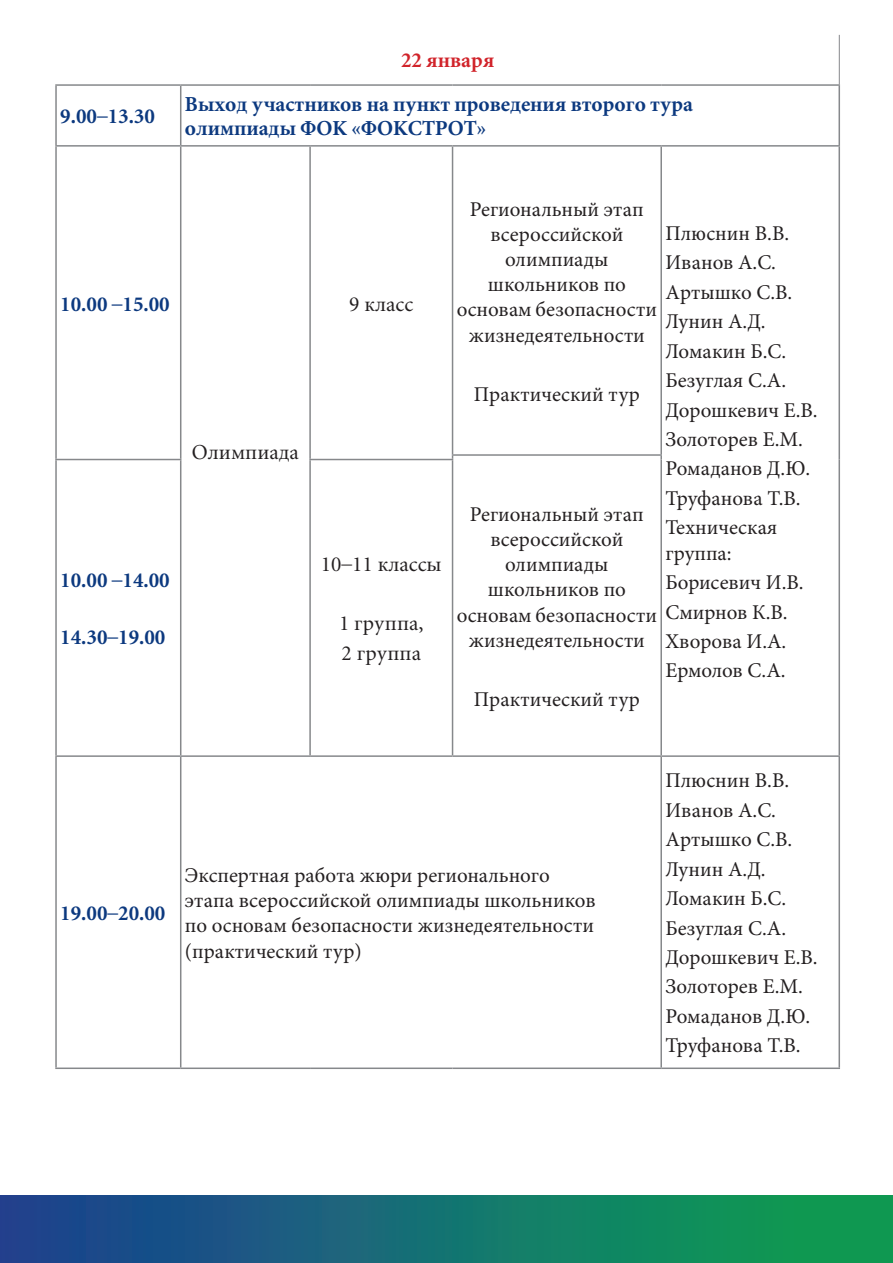
<style>
.page{position:relative;width:893px;height:1263px;background:#fff}
.page>*{position:absolute;margin:0;border:0;box-sizing:border-box;transform-origin:0 0}
.t1{font:21px/25.2px "Minion Pro";color:#231f20;text-align:center}
.t2{font:700 21px/24px "Miniature";color:#0c397f}
.t3{font:21px "Miniature";color:#231f20}
.t4{font:700 21px "Miniature";color:#d1232a}
</style>
<div class="page">
<hr style="left:839px;top:35px;width:1px;height:49px;background:#86888b">
<hr style="left:55px;top:147px;width:2px;height:308px;background:#86888b">
<hr style="left:180px;top:147px;width:1px;height:308px;background:#86888b">
<hr style="left:309px;top:147px;width:2px;height:308px;background:#86888b">
<hr style="left:452px;top:147px;width:1px;height:307px;background:#86888b">
<hr style="left:660px;top:147px;width:2px;height:307px;background:#86888b">
<hr style="left:838px;top:147px;width:2px;height:308px;background:#86888b">
<hr style="left:452px;top:454px;width:210px;height:2px;background:#86888b">
<hr style="left:55px;top:459px;width:126px;height:1px;background:#86888b">
<hr style="left:55px;top:460px;width:2px;height:295px;background:#86888b">
<hr style="left:180px;top:460px;width:1px;height:295px;background:#86888b">
<hr style="left:309px;top:459px;width:144px;height:1px;background:#86888b">
<hr style="left:309px;top:460px;width:2px;height:295px;background:#86888b">
<hr style="left:452px;top:460px;width:1px;height:295px;background:#86888b">
<hr style="left:660px;top:459px;width:2px;height:296px;background:#86888b">
<hr style="left:838px;top:459px;width:2px;height:296px;background:#86888b">
<hr style="left:55px;top:755px;width:126px;height:2px;background:#86888b">
<hr style="left:55px;top:757px;width:2px;height:310px;background:#86888b">
<hr style="left:181px;top:755px;width:129px;height:2px;background:#86888b">
<hr style="left:180px;top:757px;width:1px;height:310px;background:#86888b">
<hr style="left:310px;top:755px;width:143px;height:2px;background:#86888b">
<hr style="left:453px;top:755px;width:208px;height:2px;background:#86888b">
<hr style="left:661px;top:755px;width:179px;height:2px;background:#86888b">
<hr style="left:660px;top:757px;width:2px;height:310px;background:#86888b">
<hr style="left:838px;top:757px;width:2px;height:310px;background:#86888b">
<hr style="left:55px;top:1067px;width:126px;height:2px;background:#86888b">
<hr style="left:181px;top:1067px;width:129px;height:2px;background:#86888b">
<hr style="left:310px;top:1067px;width:143px;height:2px;background:#86888b">
<hr style="left:453px;top:1067px;width:208px;height:2px;background:#86888b">
<hr style="left:661px;top:1067px;width:179px;height:2px;background:#86888b">
<hr style="left:55px;top:84px;width:126px;height:2px;background:#86888b">
<hr style="left:55px;top:86px;width:2px;height:59px;background:#86888b">
<hr style="left:181px;top:84px;width:129px;height:2px;background:#86888b">
<hr style="left:180px;top:86px;width:1px;height:59px;background:#86888b">
<hr style="left:310px;top:84px;width:143px;height:2px;background:#86888b">
<hr style="left:453px;top:84px;width:208px;height:2px;background:#86888b">
<hr style="left:661px;top:84px;width:179px;height:2px;background:#86888b">
<hr style="left:838px;top:86px;width:2px;height:59px;background:#86888b">
<hr style="left:55px;top:145px;width:126px;height:2px;background:#86888b">
<hr style="left:181px;top:145px;width:129px;height:2px;background:#86888b">
<hr style="left:310px;top:145px;width:143px;height:2px;background:#86888b">
<hr style="left:453px;top:145px;width:208px;height:2px;background:#86888b">
<hr style="left:661px;top:145px;width:179px;height:2px;background:#86888b">
<div style="left:0;top:1196px;width:893px;height:67px;background:linear-gradient(to right,#1e3f94,#0da34d)"></div>
<p class="t2" style="left:60px;top:105px;width:96px">9.00–13.30</p>
<p class="t4" style="left:401px;top:50px;width:95px">22 января</p>
<p class="t2" style="left:185px;top:93px;width:510px">Выход участников на пункт проведения второго тура олимпиады ФОК «ФОКСТРОТ»</p>
<p class="t2" style="left:60px;top:293px;width:111px">10.00 –15.00</p>
<p class="t3" style="left:192px;top:442px;width:108px">Олимпиада</p>
<p class="t2" style="left:60px;top:569px;width:111px">10.00 –14.00</p>
<p class="t2" style="left:60px;top:626px;width:107px">14.30–19.00</p>
<p class="t3" style="left:349px;top:293px;width:66px">9 класс</p>
<p class="t3" style="left:321px;top:554px;width:122px">10–11 классы</p>
<p class="t3" style="left:339px;top:613px;width:86px">1 группа,</p>
<p class="t3" style="left:342px;top:643px;width:81px">2 группа</p>
<p class="t1" style="left:457px;top:196px;width:202px">Региональный этап всероссийской олимпиады школьников по основам безопасности жизнедеятельности</p>
<p class="t1" style="left:474px;top:381px;width:168px">Практический тур</p>
<p class="t1" style="left:457px;top:501px;width:202px">Региональный этап всероссийской олимпиады школьников по основам безопасности жизнедеятельности</p>
<p class="t1" style="left:474px;top:686px;width:168px">Практический тур</p>
<p class="t1" style="left:665px;top:221px;width:125px">Плюснин В.В.</p>
<p class="t1" style="left:665px;top:250px;width:112px">Иванов А.С.</p>
<p class="t1" style="left:665px;top:280px;width:128px">Артышко С.В.</p>
<p class="t1" style="left:665px;top:309px;width:102px">Лунин А.Д.</p>
<p class="t1" style="left:665px;top:338px;width:122px">Ломакин Б.С.</p>
<p class="t1" style="left:665px;top:368px;width:122px">Безуглая С.А.</p>
<p class="t1" style="left:665px;top:397px;width:154px">Дорошкевич Е.В.</p>
<p class="t1" style="left:665px;top:427px;width:139px">Золоторев Е.М.</p>
<p class="t1" style="left:665px;top:456px;width:146px">Ромаданов Д.Ю.</p>
<p class="t1" style="left:665px;top:486px;width:137px">Труфанова Т.В.</p>
<p class="t1" style="left:665px;top:515px;width:113px;text-align:left">Техническая группа:</p>
<p class="t1" style="left:665px;top:570px;width:140px">Борисевич И.В.</p>
<p class="t1" style="left:665px;top:599px;width:124px">Смирнов К.В.</p>
<p class="t1" style="left:665px;top:629px;width:122px">Хворова И.А.</p>
<p class="t1" style="left:665px;top:658px;width:122px">Ермолов С.А.</p>
<p class="t2" style="left:60px;top:902px;width:107px">19.00–20.00</p>
<p class="t1" style="left:185px;top:863px;width:412px;text-align:left">Экспертная работа жюри регионального этапа всероссийской олимпиады школьников по основам безопасности жизнедеятельности (практический тур)</p>
<p class="t1" style="left:665px;top:768px;width:125px">Плюснин В.В.</p>
<p class="t1" style="left:665px;top:797px;width:112px">Иванов А.С.</p>
<p class="t1" style="left:665px;top:827px;width:128px">Артышко С.В.</p>
<p class="t1" style="left:665px;top:856px;width:102px">Лунин А.Д.</p>
<p class="t1" style="left:665px;top:886px;width:122px">Ломакин Б.С.</p>
<p class="t1" style="left:665px;top:915px;width:122px">Безуглая С.А.</p>
<p class="t1" style="left:665px;top:945px;width:154px">Дорошкевич Е.В.</p>
<p class="t1" style="left:665px;top:974px;width:139px">Золоторев Е.М.</p>
<p class="t1" style="left:665px;top:1004px;width:146px">Ромаданов Д.Ю.</p>
<p class="t1" style="left:665px;top:1033px;width:137px">Труфанова Т.В.</p>
</div>
